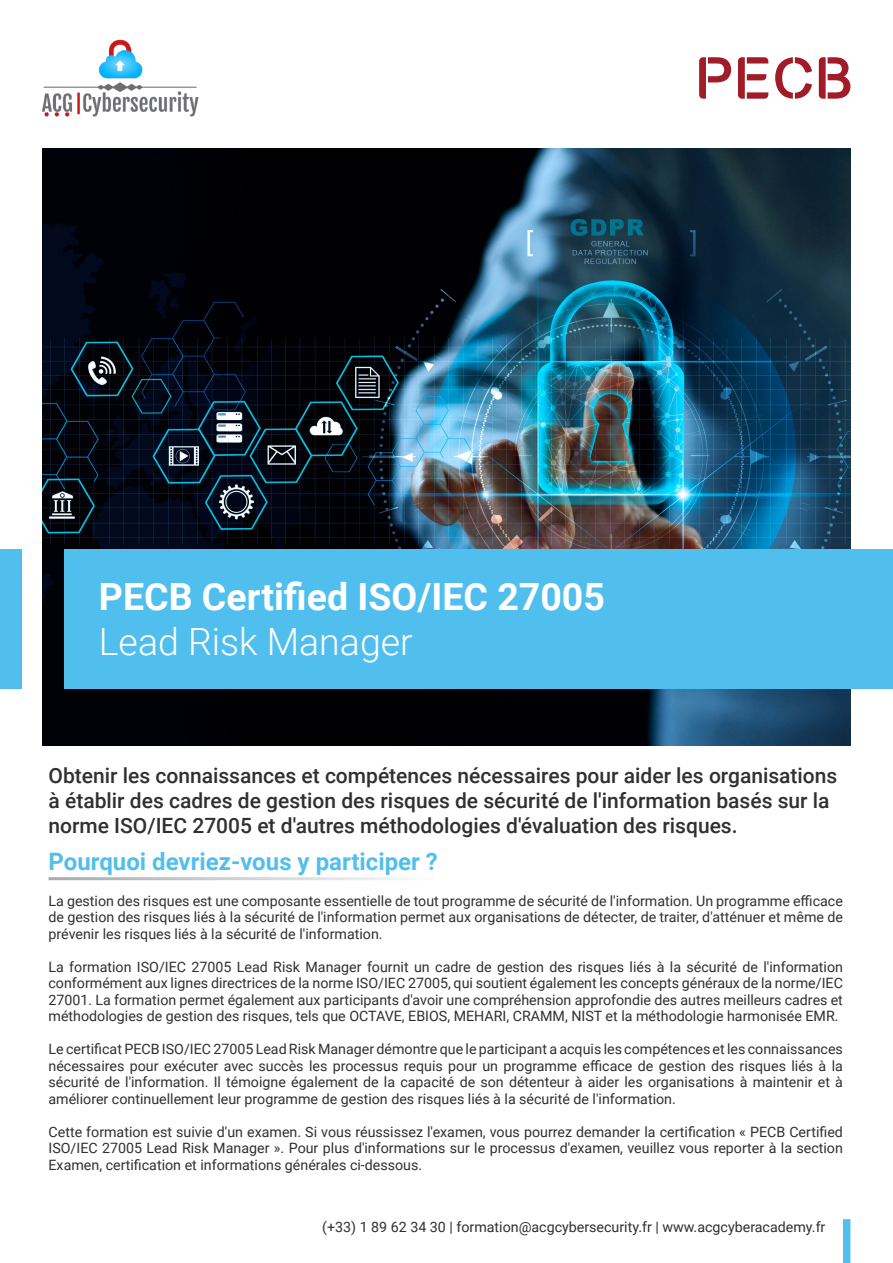
<style>
.page{position:relative;width:893px;height:1263px;background:#fff}
.page>*{position:absolute;margin:0;border:0;box-sizing:border-box;transform-origin:0 0}
.t1{font:700 37.5px "Roboto";color:#fff}
.t2{font:300 37.5px "Roboto";color:#fff}
.t3{font:700 24px "Roboto";color:#51bfee}
.t4{font:500 21px/25.2px "Roboto";color:#312f30}
.Bullet_Points{font:14.25px/16.5px "Roboto";color:#312f30;text-align:justify}
</style>
<div class="page">
<img style="left:43px;top:149px;width:807px;height:596px">
<div style="left:65px;top:549px;width:828px;height:139px;background:#51bfee"></div>
<div style="left:0;top:549px;width:21px;height:139px;background:#51bfee"></div>
<div style="left:843px;top:1219px;width:7px;height:44px;background:#51bfee"></div>
<svg style="left:699px;top:57px;width:32px;height:42px"></svg>
<svg style="left:738px;top:57px;width:30px;height:42px"></svg>
<svg style="left:775px;top:57px;width:37px;height:42px"></svg>
<svg style="left:819px;top:57px;width:31px;height:42px"></svg>
<img style="left:43px;top:39px;width:156px;height:78px">
<p class="t1" style="left:99px;top:571px;width:508px">PECB Certified ISO/IEC 27005</p>
<p class="t2" style="left:99px;top:616px;width:315px">Lead Risk Manager</p>
<p class="t4" style="left:49px;top:762px;width:790px">Obtenir les connaissances et compétences nécessaires pour aider les organisations à établir des cadres de gestion des risques de sécurité de l'information basés sur la norme ISO/IEC 27005 et d'autres méthodologies d'évaluation des risques.</p>
<p class="t3" style="left:49px;top:844px;width:391px">Pourquoi devriez-vous y participer ?</p>
<p class="Bullet_Points" style="left:49px;top:892px;width:796px">La gestion des risques est une composante essentielle de tout programme de sécurité de l'information. Un programme efficace de gestion des risques liés à la sécurité de l'information permet aux organisations de détecter, de traiter, d'atténuer et même de prévenir les risques liés à la sécurité de l'information.</p>
<p class="Bullet_Points" style="left:49px;top:958px;width:796px">La formation ISO/IEC 27005 Lead Risk Manager fournit un cadre de gestion des risques liés à la sécurité de l'information conformément aux lignes directrices de la norme ISO/IEC 27005, qui soutient également les concepts généraux de la norme/IEC 27001. La formation permet également aux participants d'avoir une compréhension approfondie des autres meilleurs cadres et méthodologies de gestion des risques, tels que OCTAVE, EBIOS, MEHARI, CRAMM, NIST et la méthodologie harmonisée EMR.</p>
<p class="Bullet_Points" style="left:49px;top:1040px;width:796px">Le certificat PECB ISO/IEC 27005 Lead Risk Manager démontre que le participant a acquis les compétences et les connaissances nécessaires pour exécuter avec succès les processus requis pour un programme efficace de gestion des risques liés à la sécurité de l'information. Il témoigne également de la capacité de son détenteur à aider les organisations à maintenir et à améliorer continuellement leur programme de gestion des risques liés à la sécurité de l'information.</p>
<p class="Bullet_Points" style="left:49px;top:1123px;width:796px">Cette formation est suivie d'un examen. Si vous réussissez l'examen, vous pourrez demander la certification « PECB Certified ISO/IEC 27005 Lead Risk Manager ». Pour plus d'informations sur le processus d'examen, veuillez vous reporter à la section Examen, certification et informations générales ci-dessous.</p>
<p class="Bullet_Points" style="left:322px;top:1218px;width:505px">(+33) 1 89 62 34 30 | formation@acgcybersecurity.fr | www.acgcyberacademy.fr</p>
</div>
